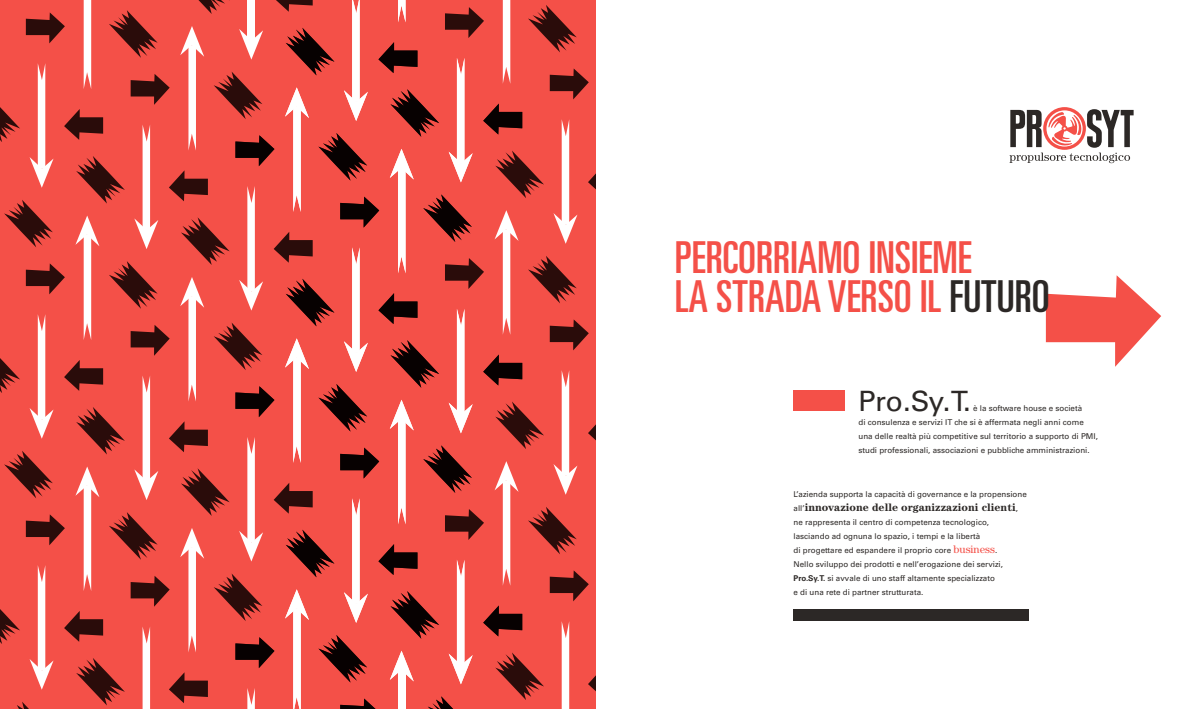
<style>
.page{position:relative;width:1191px;height:709px;background:#fff}
.page>*{position:absolute;margin:0;border:0;box-sizing:border-box;transform-origin:0 0}
.t1{font:ultra-condensed 44px/39px "Univers LT Std";color:#f45048}
.t2{font:28px "Univers LT Std";color:#2c2826}
.t3{font:700 11px "Century";color:#2c2826}
.t4{font:8px/14px "Univers LT Std";color:#2c2826}
.s1{color:#2c2826}
.s2{font-family:"Univers LT Std";font-weight:400;font-size:8px}
.s3{font-family:"Century";font-size:11px;color:#f45048}
.s4{font-weight:700}
</style>
<div class="page">
<div style="left:0;top:0;width:595px;height:709px;background:#f45048"></div>
<svg style="left:1045px;top:275px;width:116px;height:92px"></svg>
<div style="left:793px;top:608px;width:235px;height:12px;background:#2c2826"></div>
<div style="left:793px;top:390px;width:52px;height:21px;background:#f45048"></div>
<svg style="left:1009px;top:107px;width:124px;height:56px"></svg>
<div style="left:247px;top:0;width:8px;height:40px;background:#fff"></div>
<svg style="left:239px;top:29px;width:24px;height:31px"></svg>
<svg style="left:276px;top:0;width:37px;height:12px"></svg>
<svg style="left:198px;top:0;width:32px;height:14px"></svg>
<svg style="left:180px;top:26px;width:24px;height:124px"></svg>
<svg style="left:131px;top:74px;width:39px;height:31px"></svg>
<svg style="left:214px;top:72px;width:48px;height:47px"></svg>
<svg style="left:84px;top:0;width:7px;height:88px"></svg>
<svg style="left:26px;top:12px;width:39px;height:31px"></svg>
<svg style="left:109px;top:10px;width:49px;height:48px"></svg>
<svg style="left:30px;top:63px;width:24px;height:125px"></svg>
<svg style="left:64px;top:109px;width:39px;height:31px"></svg>
<svg style="left:0;top:107px;width:20px;height:35px"></svg>
<svg style="left:134px;top:125px;width:24px;height:124px"></svg>
<svg style="left:169px;top:170px;width:39px;height:31px"></svg>
<svg style="left:76px;top:156px;width:49px;height:48px"></svg>
<svg style="left:239px;top:186px;width:24px;height:124px"></svg>
<svg style="left:274px;top:232px;width:39px;height:31px"></svg>
<svg style="left:181px;top:217px;width:49px;height:48px"></svg>
<svg style="left:180px;top:277px;width:24px;height:124px"></svg>
<svg style="left:131px;top:325px;width:39px;height:31px"></svg>
<svg style="left:214px;top:322px;width:48px;height:48px"></svg>
<svg style="left:75px;top:215px;width:24px;height:125px"></svg>
<svg style="left:26px;top:263px;width:39px;height:31px"></svg>
<svg style="left:109px;top:261px;width:49px;height:48px"></svg>
<svg style="left:4px;top:200px;width:49px;height:47px"></svg>
<svg style="left:30px;top:314px;width:24px;height:125px"></svg>
<svg style="left:64px;top:360px;width:39px;height:31px"></svg>
<svg style="left:0;top:358px;width:20px;height:35px"></svg>
<svg style="left:134px;top:376px;width:24px;height:124px"></svg>
<svg style="left:169px;top:421px;width:39px;height:31px"></svg>
<svg style="left:76px;top:407px;width:49px;height:47px"></svg>
<svg style="left:239px;top:437px;width:24px;height:124px"></svg>
<svg style="left:274px;top:483px;width:39px;height:30px"></svg>
<svg style="left:181px;top:468px;width:49px;height:48px"></svg>
<svg style="left:180px;top:528px;width:24px;height:124px"></svg>
<svg style="left:131px;top:576px;width:39px;height:30px"></svg>
<svg style="left:214px;top:573px;width:48px;height:48px"></svg>
<svg style="left:75px;top:466px;width:24px;height:125px"></svg>
<svg style="left:26px;top:514px;width:39px;height:31px"></svg>
<svg style="left:109px;top:512px;width:49px;height:48px"></svg>
<svg style="left:4px;top:451px;width:49px;height:47px"></svg>
<svg style="left:30px;top:565px;width:24px;height:124px"></svg>
<svg style="left:64px;top:611px;width:39px;height:31px"></svg>
<svg style="left:0;top:609px;width:20px;height:35px"></svg>
<svg style="left:143px;top:627px;width:7px;height:82px"></svg>
<svg style="left:169px;top:672px;width:39px;height:31px"></svg>
<svg style="left:76px;top:658px;width:49px;height:47px"></svg>
<svg style="left:247px;top:688px;width:8px;height:21px"></svg>
<svg style="left:17px;top:702px;width:12px;height:7px"></svg>
<svg style="left:550px;top:68px;width:39px;height:31px"></svg>
<svg style="left:503px;top:0;width:7px;height:83px"></svg>
<svg style="left:445px;top:7px;width:39px;height:31px"></svg>
<svg style="left:528px;top:5px;width:49px;height:47px"></svg>
<svg style="left:398px;top:0;width:7px;height:22px"></svg>
<svg style="left:344px;top:0;width:24px;height:121px"></svg>
<svg style="left:378px;top:42px;width:39px;height:31px"></svg>
<svg style="left:286px;top:28px;width:48px;height:47px"></svg>
<svg style="left:449px;top:58px;width:24px;height:124px"></svg>
<svg style="left:483px;top:104px;width:39px;height:30px"></svg>
<svg style="left:390px;top:89px;width:49px;height:48px"></svg>
<svg style="left:553px;top:119px;width:24px;height:125px"></svg>
<svg style="left:588px;top:174px;width:7px;height:15px"></svg>
<svg style="left:495px;top:150px;width:49px;height:48px"></svg>
<svg style="left:550px;top:319px;width:39px;height:31px"></svg>
<svg style="left:494px;top:210px;width:24px;height:125px"></svg>
<svg style="left:445px;top:258px;width:39px;height:31px"></svg>
<svg style="left:528px;top:256px;width:49px;height:47px"></svg>
<svg style="left:390px;top:149px;width:24px;height:124px"></svg>
<svg style="left:340px;top:197px;width:39px;height:31px"></svg>
<svg style="left:423px;top:194px;width:49px;height:48px"></svg>
<svg style="left:285px;top:87px;width:24px;height:125px"></svg>
<svg style="left:235px;top:135px;width:39px;height:31px"></svg>
<svg style="left:318px;top:133px;width:49px;height:48px"></svg>
<svg style="left:344px;top:247px;width:24px;height:125px"></svg>
<svg style="left:378px;top:293px;width:39px;height:31px"></svg>
<svg style="left:286px;top:279px;width:48px;height:47px"></svg>
<svg style="left:449px;top:309px;width:24px;height:124px"></svg>
<svg style="left:483px;top:354px;width:39px;height:31px"></svg>
<svg style="left:390px;top:340px;width:49px;height:48px"></svg>
<svg style="left:553px;top:370px;width:24px;height:125px"></svg>
<svg style="left:588px;top:425px;width:7px;height:15px"></svg>
<svg style="left:495px;top:401px;width:49px;height:48px"></svg>
<svg style="left:550px;top:570px;width:39px;height:31px"></svg>
<svg style="left:494px;top:461px;width:24px;height:124px"></svg>
<svg style="left:445px;top:509px;width:39px;height:31px"></svg>
<svg style="left:528px;top:507px;width:49px;height:47px"></svg>
<svg style="left:390px;top:400px;width:24px;height:124px"></svg>
<svg style="left:340px;top:447px;width:39px;height:31px"></svg>
<svg style="left:423px;top:445px;width:49px;height:48px"></svg>
<svg style="left:285px;top:338px;width:24px;height:125px"></svg>
<svg style="left:235px;top:386px;width:39px;height:31px"></svg>
<svg style="left:318px;top:384px;width:49px;height:47px"></svg>
<svg style="left:344px;top:498px;width:24px;height:125px"></svg>
<svg style="left:378px;top:544px;width:39px;height:31px"></svg>
<svg style="left:286px;top:529px;width:48px;height:48px"></svg>
<svg style="left:449px;top:560px;width:24px;height:124px"></svg>
<svg style="left:483px;top:605px;width:39px;height:31px"></svg>
<svg style="left:390px;top:591px;width:49px;height:47px"></svg>
<svg style="left:562px;top:623px;width:7px;height:86px"></svg>
<svg style="left:588px;top:676px;width:7px;height:15px"></svg>
<svg style="left:495px;top:652px;width:49px;height:48px"></svg>
<div style="left:398px;top:670px;width:7px;height:39px;background:#fff"></div>
<svg style="left:390px;top:651px;width:24px;height:30px"></svg>
<svg style="left:340px;top:698px;width:36px;height:11px"></svg>
<svg style="left:428px;top:696px;width:25px;height:13px"></svg>
<svg style="left:285px;top:589px;width:24px;height:120px"></svg>
<svg style="left:235px;top:637px;width:39px;height:31px"></svg>
<svg style="left:318px;top:635px;width:49px;height:47px"></svg>
<h1 class="t1" style="left:674px;top:237px;width:376px">PERCORRIAMO INSIEME<br>LA STRADA VERSO IL <span class="s1">FUTURO</span></h1>
<h2 class="t2" style="left:858px;top:384px;width:114px">Pro.Sy.T.</h2>
<p class="t4" style="left:858px;top:401px;width:241px;text-indent:115px">è la software house e società<br>di consulenza e servizi IT che si è affermata negli anni come una delle realtà più competitive sul territorio a supporto di PMI, studi professionali, associazioni e pubbliche amministrazioni.</p>
<p class="t4" style="left:793px;top:487px;width:235px">L’azienda supporta la capacità di governance e la propensione</p>
<h3 class="t3" style="left:793px;top:500px;width:226px"><span class="s2">all’</span>innovazione delle organizzazioni clienti<span class="s2">,</span></h3>
<p class="t4" style="left:793px;top:515px;width:211px">ne rappresenta il centro di competenza tecnologico, lasciando ad ognuna lo spazio, i tempi e la libertà<br>di progettare ed espandere il proprio core <span class="s3">business</span>.<br>Nello sviluppo dei prodotti e nell’erogazione dei servizi, <span class="s4">Pro.Sy.T.</span> si avvale di uno staff altamente specializzato<br>e di una rete di partner strutturata.</p>
</div>
